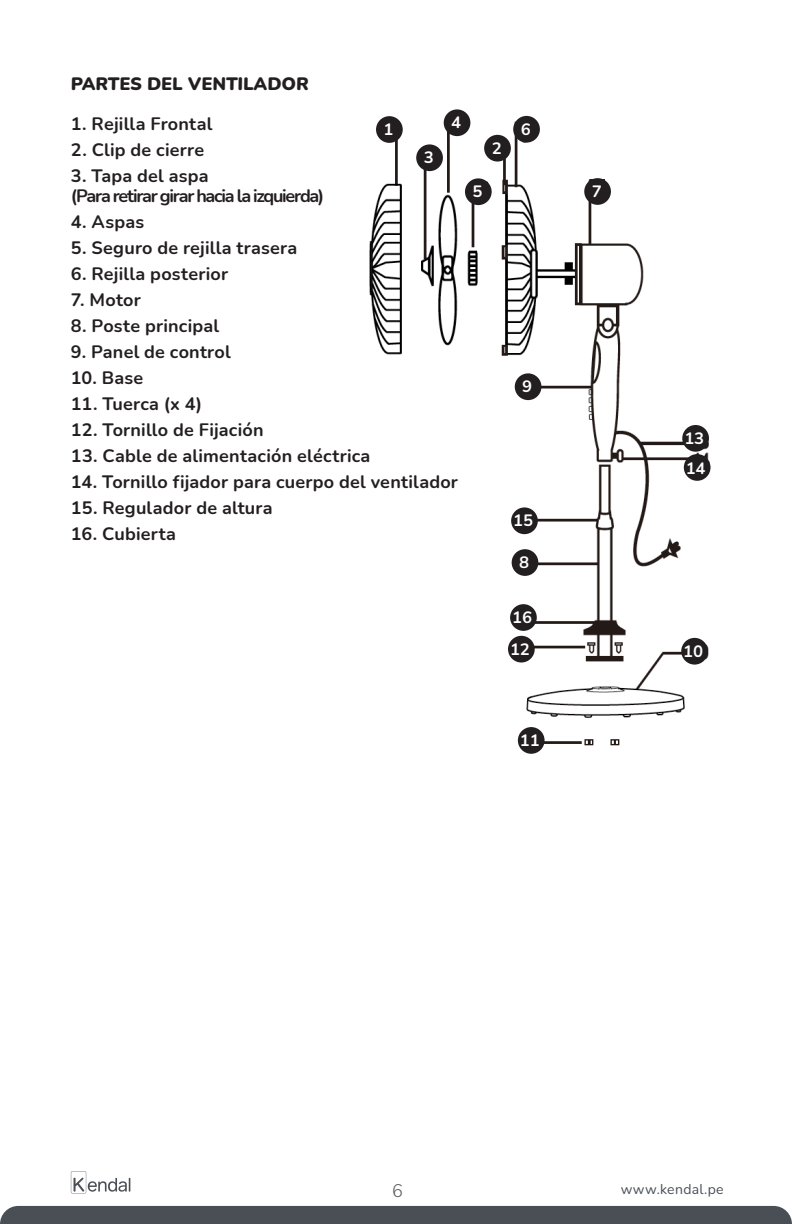
<style>
.page{position:relative;width:792px;height:1224px;background:#fff}
.page>*{position:absolute;margin:0;border:0;box-sizing:border-box;transform-origin:0 0}
.t1{font:700 18px "Nunito";letter-spacing:.01em;color:#231f20}
.t2{font:700 18px "Nunito";letter-spacing:-.07em;color:#231f20}
.t3{font:900 18px "Nunito";color:#231f20}
.t4{font:300 18px "Nunito";color:#57585a}
.t5{font:700 16.4px "Nunito";color:#fff}
.t6{font:14px "Nunito";letter-spacing:.025em;color:#4a4f55}
</style>
<div class="page">
<svg style="left:71px;top:1171px;width:59px;height:22px"></svg>
<div style="left:0;top:1206px;width:792px;height:18px;background:#4a4f55"></div>
<img style="left:369px;top:114px;width:340px;height:640px">
<div style="left:376px;top:116px;width:27px;height:27px;background:#231f20;border-radius:50%"></div>
<div style="left:484px;top:135px;width:27px;height:27px;background:#231f20;border-radius:50%"></div>
<div style="left:416px;top:144px;width:27px;height:27px;background:#231f20;border-radius:50%"></div>
<div style="left:444px;top:109px;width:26px;height:27px;background:#231f20;border-radius:50%"></div>
<div style="left:465px;top:178px;width:27px;height:27px;background:#231f20;border-radius:50%"></div>
<div style="left:584px;top:178px;width:27px;height:27px;background:#231f20;border-radius:50%"></div>
<div style="left:513px;top:116px;width:27px;height:27px;background:#231f20;border-radius:50%"></div>
<div style="left:515px;top:373px;width:26px;height:27px;background:#231f20;border-radius:50%"></div>
<div style="left:511px;top:507px;width:27px;height:27px;background:#231f20;border-radius:50%"></div>
<div style="left:512px;top:549px;width:26px;height:27px;background:#231f20;border-radius:50%"></div>
<div style="left:510px;top:604px;width:27px;height:27px;background:#231f20;border-radius:50%"></div>
<div style="left:508px;top:636px;width:27px;height:27px;background:#231f20;border-radius:50%"></div>
<div style="left:681px;top:638px;width:27px;height:27px;background:#231f20;border-radius:50%"></div>
<div style="left:518px;top:727px;width:27px;height:27px;background:#231f20;border-radius:50%"></div>
<div style="left:682px;top:425px;width:27px;height:27px;background:#231f20;border-radius:50%"></div>
<div style="left:684px;top:454px;width:27px;height:27px;background:#231f20;border-radius:50%"></div>
<p class="t3" style="left:71px;top:71px;width:240px">PARTES DEL VENTILADOR</p>
<p class="t1" style="left:71px;top:111px;width:143px">1. Rejilla Frontal</p>
<p class="t1" style="left:71px;top:137px;width:135px">2. Clip de cierre</p>
<p class="t1" style="left:71px;top:163px;width:139px">3. Tapa del aspa</p>
<p class="t2" style="left:71px;top:183px;width:255px">(Para retirar girar hacia la izquierda)</p>
<p class="t1" style="left:71px;top:209px;width:75px">4. Aspas</p>
<p class="t1" style="left:71px;top:235px;width:228px">5. Seguro de rejilla trasera</p>
<p class="t1" style="left:71px;top:261px;width:159px">6. Rejilla posterior</p>
<p class="t1" style="left:71px;top:287px;width:71px">7. Motor</p>
<p class="t1" style="left:71px;top:313px;width:150px">8. Poste principal</p>
<p class="t1" style="left:71px;top:339px;width:161px">9. Panel de control</p>
<p class="t1" style="left:71px;top:365px;width:74px">10. Base</p>
<p class="t1" style="left:71px;top:391px;width:133px">11. Tuerca (x 4)</p>
<p class="t1" style="left:71px;top:417px;width:194px">12. Tornillo de Fijación</p>
<p class="t1" style="left:71px;top:443px;width:301px">13. Cable de alimentación eléctrica</p>
<p class="t1" style="left:71px;top:469px;width:389px">14. Tornillo fijador para cuerpo del ventilador</p>
<p class="t1" style="left:71px;top:495px;width:203px">15. Regulador de altura</p>
<p class="t1" style="left:71px;top:521px;width:107px">16. Cubierta</p>
<p class="t5" style="left:451px;top:111px;width:12px">4</p>
<p class="t5" style="left:384px;top:118px;width:12px">1</p>
<p class="t5" style="left:424px;top:146px;width:12px">3</p>
<p class="t5" style="left:492px;top:136px;width:12px">2</p>
<p class="t5" style="left:521px;top:117px;width:12px">6</p>
<p class="t5" style="left:472px;top:180px;width:12px">5</p>
<p class="t5" style="left:592px;top:180px;width:12px">7</p>
<p class="t5" style="left:522px;top:375px;width:12px">9</p>
<p class="t5" style="left:513px;top:509px;width:22px">15</p>
<p class="t5" style="left:519px;top:551px;width:12px">8</p>
<p class="t5" style="left:684px;top:427px;width:22px">13</p>
<p class="t5" style="left:686px;top:456px;width:22px">14</p>
<p class="t5" style="left:512px;top:606px;width:22px">16</p>
<p class="t5" style="left:510px;top:637px;width:22px">12</p>
<p class="t5" style="left:683px;top:640px;width:22px">10</p>
<p class="t5" style="left:520px;top:729px;width:22px">11</p>
<p class="t4" style="left:392px;top:1178px;width:12px">6</p>
<p class="t6" style="left:621px;top:1179px;width:104px">www.kendal.pe</p>
</div>
